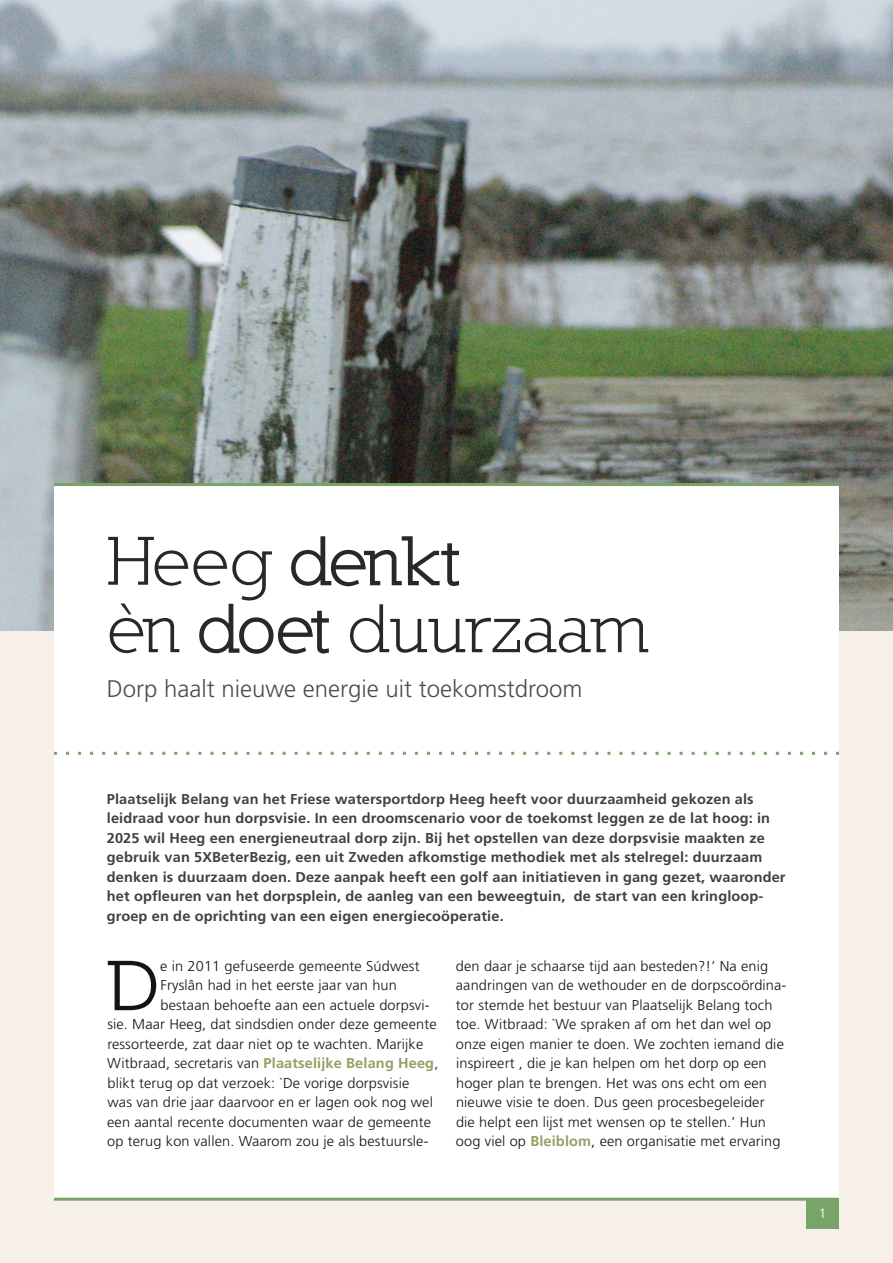
<style>
.page{position:relative;width:893px;height:1263px;background:#fff}
.page>*{position:absolute;margin:0;border:0;box-sizing:border-box;transform-origin:0 0}
.t1{font:700 70.95px "Nilland";color:#141414}
.t2{font:70.5px/67.5px "Nilland";letter-spacing:-.025em;color:#292829}
.t3{font:300 24px "Frutiger LT Std";color:#4d4d4f}
.t4{font:300 14.25px/19.5px "Frutiger LT Std";letter-spacing:.01em;color:#141414}
.t5{font:700 14.25px/19.5px "Frutiger LT Std";letter-spacing:.01em;color:#414042}
.t6{font:300 13.5px "Frutiger LT Std";color:#fff}
.s1{font-weight:700}
.s2{font-weight:700;color:#90a362}
</style>
<div class="page">
<img style="left:0;top:0;width:893px;height:631px">
<div style="left:0;top:631px;width:893px;height:632px;background:#f7f0e8"></div>
<div style="left:806px;top:1199px;width:33px;height:30px;background:#78a467"></div>
<div style="left:54px;top:486px;width:785px;height:713px;background:#fff"></div>
<hr style="left:54px;top:1198px;width:785px;height:3px;background:#78a467">
<hr style="left:54px;top:483px;width:785px;height:3px;background:#78a467">
<svg style="left:54px;top:752px;width:785px;height:3px"></svg>
<h2 class="t2" style="left:107px;top:527px;width:544px">Heeg <span class="s1">denkt<br></span>èn <span class="s1">doet</span> duurzaam</h2>
<h3 class="t3" style="left:107px;top:675px;width:477px">Dorp haalt nieuwe energie uit toekomstdroom</h3>
<p class="t5" style="left:107px;top:789px;width:680px">Plaatselijk Belang van het Friese watersportdorp Heeg heeft voor duurzaamheid gekozen als leidraad voor hun dorpsvisie. In een droomscenario voor de toekomst leggen ze de lat hoog: in 2025 wil Heeg een energieneutraal dorp zijn. Bij het opstellen van deze dorpsvisie maakten ze gebruik van 5XBeterBezig, een uit Zweden afkomstige methodiek met als stelregel: duurzaam denken is duurzaam doen. Deze aanpak heeft een golf aan initiatieven in gang gezet, waaronder het opfleuren van het dorpsplein, de aanleg van een beweegtuin, de start van een kringloop&shy;groep en de oprichting van een eigen energiecoöperatie.</p>
<h1 class="t1" style="left:108px;top:944px;width:53px">D</h1>
<p class="t4" style="left:160px;top:956px;width:261px">e in 2011 gefuseerde gemeente Súdwest</p>
<p class="t4" style="left:160px;top:976px;width:238px">Fryslân had in het eerste jaar van hun</p>
<p class="t4" style="left:161px;top:995px;width:271px">bestaan behoefte aan een actuele dorpsvi-</p>
<p class="t4" style="left:107px;top:1015px;width:331px">sie. Maar Heeg, dat sindsdien onder deze gemeente</p>
<p class="t4" style="left:107px;top:1034px;width:317px">ressorteerde, zat daar niet op te wachten. Marijke</p>
<p class="t4" style="left:107px;top:1054px;width:333px">Witbraad, secretaris van <span class="s2">Plaatselijke Belang Heeg</span>,</p>
<p class="t4" style="left:108px;top:1073px;width:303px">blikt terug op dat verzoek: `De vorige dorpsvisie</p>
<p class="t4" style="left:108px;top:1093px;width:327px">was van drie jaar daarvoor en er lagen ook nog wel</p>
<p class="t4" style="left:107px;top:1112px;width:325px">een aantal recente documenten waar de gemeente</p>
<p class="t4" style="left:107px;top:1132px;width:323px">op terug kon vallen. Waarom zou je als bestuursle-</p>
<p class="t4" style="left:456px;top:956px;width:332px">den daar je schaarse tijd aan besteden?!’ Na enig aandringen van de wethouder en de dorpscoördina&shy;tor stemde het bestuur van Plaatselijk Belang toch toe. Witbraad: `We spraken af om het dan wel op onze eigen manier te doen. We zochten iemand die inspireert , die je kan helpen om het dorp op een hoger plan te brengen. Het was ons echt om een nieuwe visie te doen. Dus geen procesbegeleider die helpt een lijst met wensen op te stellen.’ Hun oog viel op <span class="s2">Bleiblom</span>, een organisatie met ervaring</p>
<p class="t6" style="left:819px;top:1205px;width:9px">1</p>
</div>
